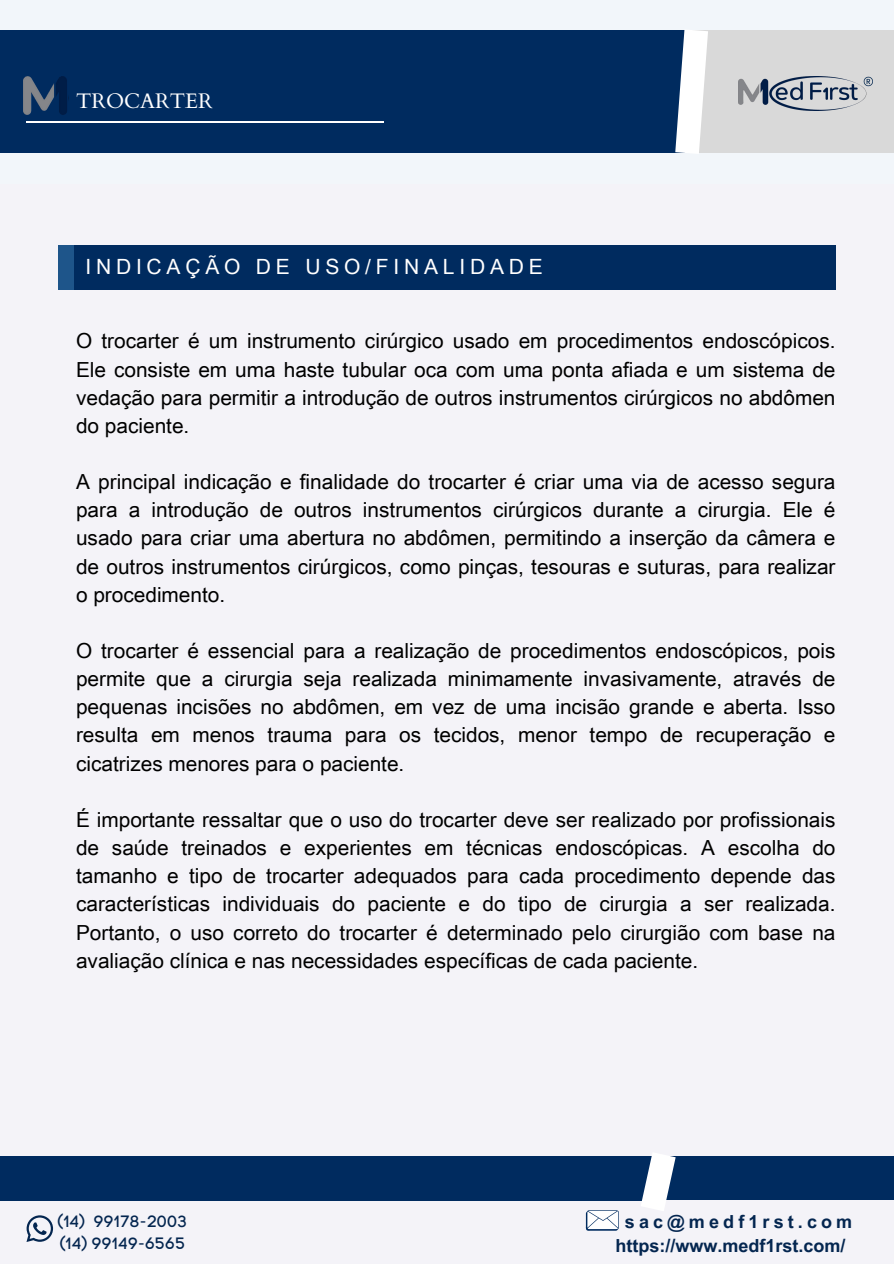
<style>
.page{position:relative;width:894px;height:1264px;background:#fff}
.page>*{position:absolute;margin:0;border:0;box-sizing:border-box;transform-origin:0 0}
.t1{font:21px "Arial Unicode MS";letter-spacing:.23em;color:#fff}
.t2{font:21px "Cardo";color:#fff}
.t3{font:20.85px/28.2px "Arial Unicode MS";color:#000;text-align:justify}
.t4{font:700 18px "Arial Unicode MS";color:#042650}
.t5{font:700 18px "Arial Unicode MS";letter-spacing:.23em;color:#042650}
.t6{font:16.35px "Code Pro Normal LC";color:#042650}
</style>
<div class="page">
<div style="left:0;top:0;width:893px;height:1263px;background:#f4f3f8"></div>
<div style="left:0;top:30px;width:694px;height:123px;background:#002b5f"></div>
<div style="left:0;top:1156px;width:656px;height:45px;background:#002b5f"></div>
<div style="left:653px;top:1156px;width:240px;height:44px;background:#002b5f"></div>
<div style="left:685px;top:30px;width:208px;height:123px;background:#d9d9d9"></div>
<svg style="left:675px;top:30px;width:33px;height:123px"></svg>
<svg style="left:641px;top:1153px;width:35px;height:58px"></svg>
<svg style="left:26px;top:1215px;width:27px;height:26px"></svg>
<svg style="left:585px;top:1210px;width:33px;height:20px"></svg>
<img style="left:738px;top:76px;width:134px;height:34px">
<img style="left:23px;top:76px;width:44px;height:39px">
<hr style="left:26px;top:121px;width:357px;height:1px;background:#fff">
<div style="left:58px;top:245px;width:18px;height:45px;background:#1e558a"></div>
<div style="left:74px;top:245px;width:761px;height:44px;background:#002b5f"></div>
<h1 class="t2" style="left:76px;top:87px;width:138px">TROCARTER</h1>
<p class="t1" style="left:85px;top:251px;width:459px">INDICAÇÃO DE USO/FINALIDADE</p>
<h2 class="t3" style="left:76px;top:326px;width:760px">O trocarter é um instrumento cirúrgico usado em procedimentos endoscópicos.<br>Ele consiste em uma haste tubular oca com uma ponta afiada e um sistema de vedação para permitir a introdução de outros instrumentos cirúrgicos no abdômen do paciente.</h2>
<h2 class="t3" style="left:76px;top:466px;width:760px">A principal indicação e finalidade do trocarter é criar uma via de acesso segura para a introdução de outros instrumentos cirúrgicos durante a cirurgia. Ele é usado para criar uma abertura no abdômen, permitindo a inserção da câmera e de outros instrumentos cirúrgicos, como pinças, tesouras e suturas, para realizar o procedimento.</h2>
<h2 class="t3" style="left:76px;top:635px;width:760px">O trocarter é essencial para a realização de procedimentos endoscópicos, pois permite que a cirurgia seja realizada minimamente invasivamente, através de pequenas incisões no abdômen, em vez de uma incisão grande e aberta. Isso resulta em menos trauma para os tecidos, menor tempo de recuperação e cicatrizes menores para o paciente.</h2>
<p class="t3" style="left:76px;top:804px;width:760px">É importante ressaltar que o uso do trocarter deve ser realizado por profissionais de saúde treinados e experientes em técnicas endoscópicas. A escolha do tamanho e tipo de trocarter adequados para cada procedimento depende das características individuais do paciente e do tipo de cirurgia a ser realizada.<br>Portanto, o uso correto do trocarter é determinado pelo cirurgião com base na avaliação clínica e nas necessidades específicas de cada paciente.</p>
<h1 class="t6" style="left:58px;top:1210px;width:131px">(14) 99178-2003</h1>
<h2 class="t6" style="left:60px;top:1233px;width:127px">(14) 99149-6565</h2>
<p class="t5" style="left:624px;top:1208px;width:229px">sac@medf1rst.com</p>
<p class="t4" style="left:615px;top:1232px;width:231px">https://www.medf1rst.com/</p>
</div>
